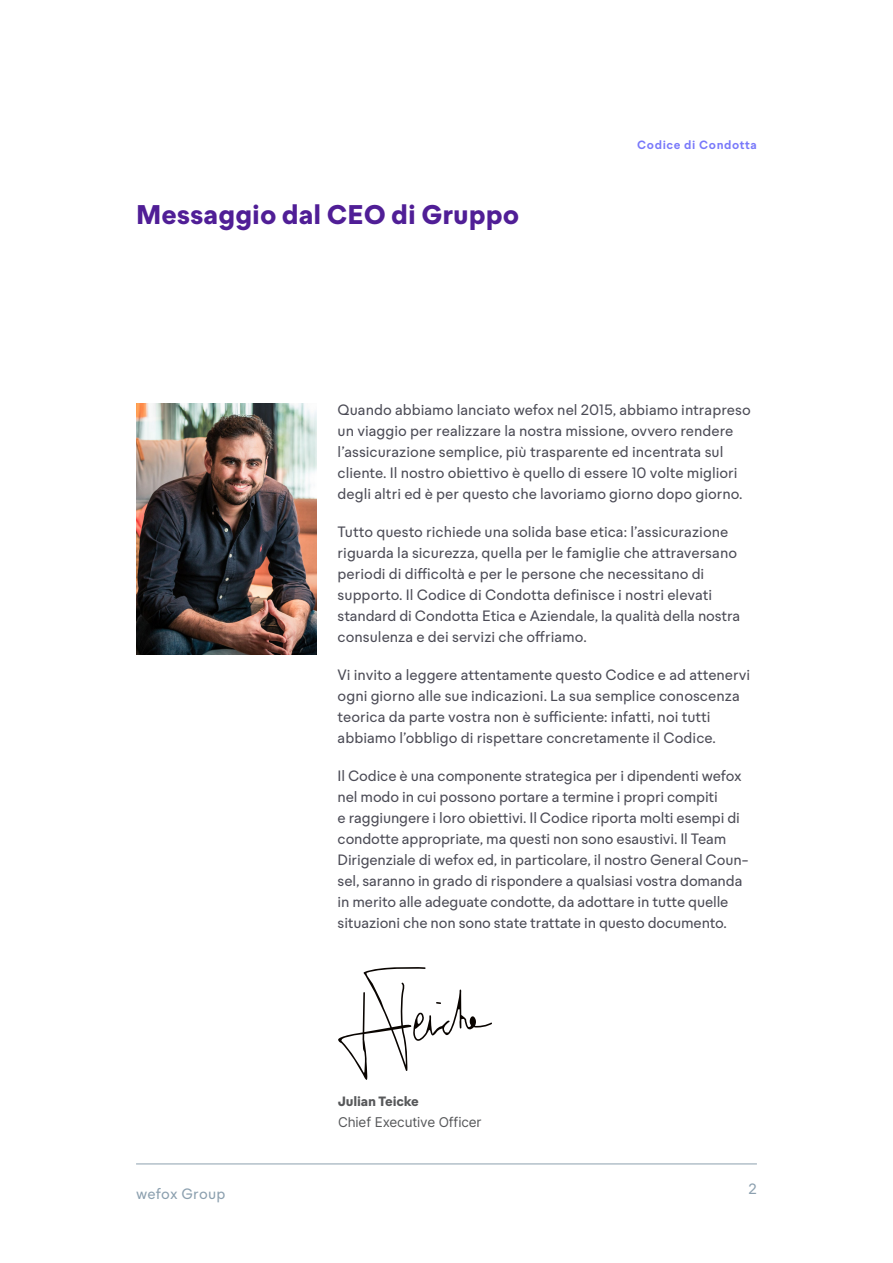
<style>
.page{position:relative;width:893px;height:1263px;background:#fff}
.page>*{position:absolute;margin:0;border:0;box-sizing:border-box;transform-origin:0 0}
.t1{font:700 27px "Kyn";color:#501e96}
.main{font:15px/21px "Kyn";color:#4b4b55}
.t2{font:15px "Kyn";letter-spacing:.01em;color:#8ca0af}
.t3{font:13.5px "Inter";letter-spacing:-.01em;color:#57585a}
.t4{font:700 13.5px "Kyn";letter-spacing:-.01em;color:#57585a}
.t5{font:600 12px "Kyn";letter-spacing:.05em;color:#7878fa}
</style>
<div class="page">
<hr style="left:136px;top:1164px;width:621px;height:1px;background:#8ca0af">
<img style="left:136px;top:404px;width:181px;height:250px">
<svg style="left:338px;top:967px;width:154px;height:113px"></svg>
<p class="t1" style="left:136px;top:198px;width:385px">Messaggio dal CEO di Gruppo</p>
<p class="t5" style="left:637px;top:138px;width:121px">Codice di Condotta</p>
<p class="main" style="left:338px;top:399px;width:415px">Quando abbiamo lanciato wefox nel 2015, abbiamo intrapreso un viaggio per realizzare la nostra missione, ovvero rendere l’assicurazione semplice, più trasparente ed incentrata sul cliente. Il nostro obiettivo è quello di essere 10 volte migliori degli altri ed è per questo che lavoriamo giorno dopo giorno.</p>
<p class="main" style="left:338px;top:521px;width:404px">Tutto questo richiede una solida base etica: l’assicurazione riguarda la sicurezza, quella per le famiglie che attraversano periodi di difficoltà e per le persone che necessitano di supporto. Il Codice di Condotta definisce i nostri elevati standard di Condotta Etica e Aziendale, la qualità della nostra consulenza e dei servizi che offriamo.</p>
<p class="main" style="left:338px;top:664px;width:414px">Vi invito a leggere attentamente questo Codice e ad attenervi ogni giorno alle sue indicazioni. La sua semplice conoscenza teorica da parte vostra non è sufficiente: infatti, noi tutti abbiamo l’obbligo di rispettare concretamente il Codice.</p>
<p class="main" style="left:338px;top:765px;width:413px">Il Codice è una componente strategica per i dipendenti wefox nel modo in cui possono portare a termine i propri compiti<br>e raggiungere i loro obiettivi. Il Codice riporta molti esempi di condotte appropriate, ma questi non sono esaustivi. Il Team Dirigenziale di wefox ed, in particolare, il nostro General Coun&shy;sel, saranno in grado di rispondere a qualsiasi vostra domanda in merito alle adeguate condotte, da adottare in tutte quelle situazioni che non sono state trattate in questo documento.</p>
<p class="t4" style="left:338px;top:1093px;width:82px">Julian Teicke</p>
<p class="t3" style="left:338px;top:1112px;width:145px">Chief Executive Officer</p>
<p class="t2" style="left:136px;top:1185px;width:91px">wefox Group</p>
<p class="t2" style="left:748px;top:1180px;width:10px">2</p>
</div>
